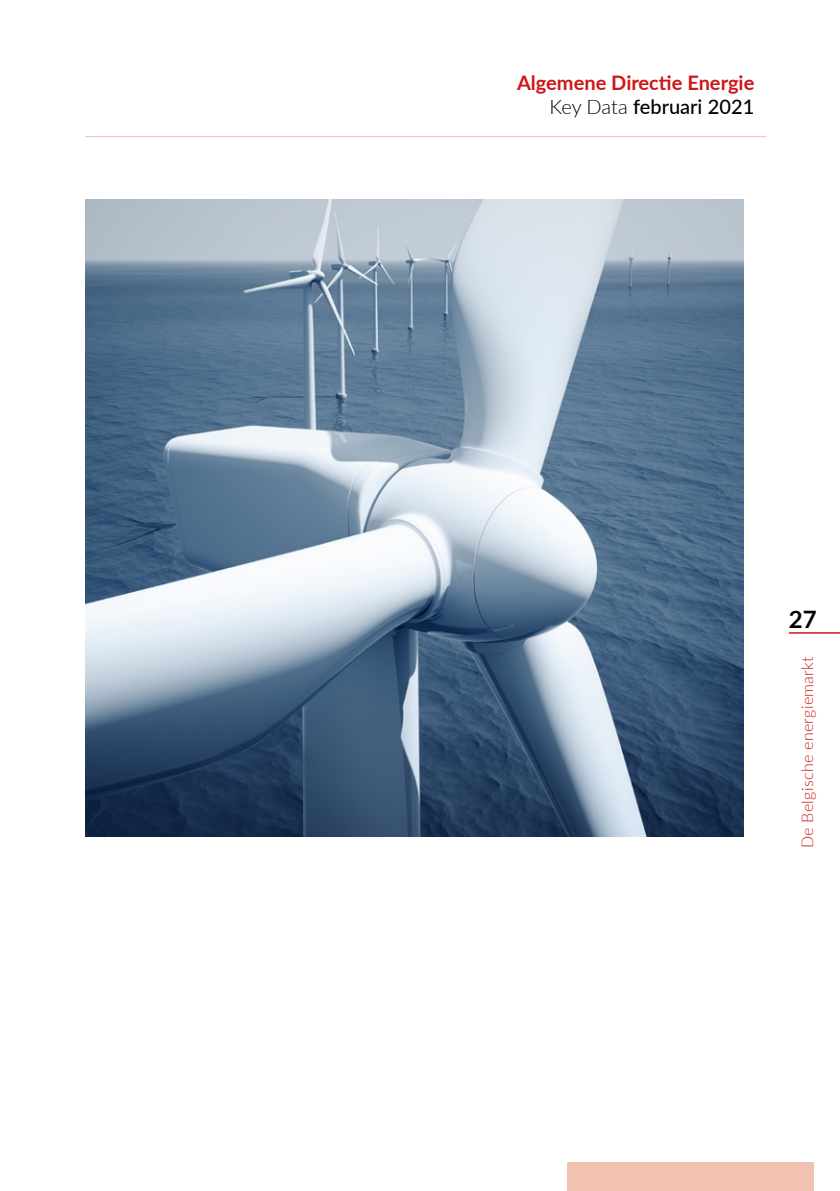
<style>
.page{position:relative;width:840px;height:1191px;background:#fff}
.page>*{position:absolute;margin:0;border:0;box-sizing:border-box;transform-origin:0 0}
.t1{font:700 24px "Lato";color:#000}
.t2{font:700 20px/24px "Lato";color:#cd1719;text-align:right}
.t3{font:300 16px "Lato";letter-spacing:.02em;color:#cd1719}
.s1{font-weight:300;color:#000}
.s2{font-weight:500;color:#000}
</style>
<div class="page">
<hr style="left:85px;top:136px;width:680px;height:1px;background:#f1c2af">
<div style="left:567px;top:1162px;width:246px;height:29px;background:#f1c2af"></div>
<hr style="left:788px;top:632px;width:51px;height:1px;background:#cd1719">
<img style="left:85px;top:199px;width:658px;height:637px">
<p class="t2" style="left:516px;top:70px;width:239px">Algemene Directie Energie<br><span class="s1">Key Data</span> <span class="s2">februari 2021</span></p>
<p class="t1" style="left:788px;top:602px;width:29px">27</p>
<p class="t3" style="left:795px;top:848px;width:194px;rotate:-90deg">De Belgische energiemarkt</p>
</div>
